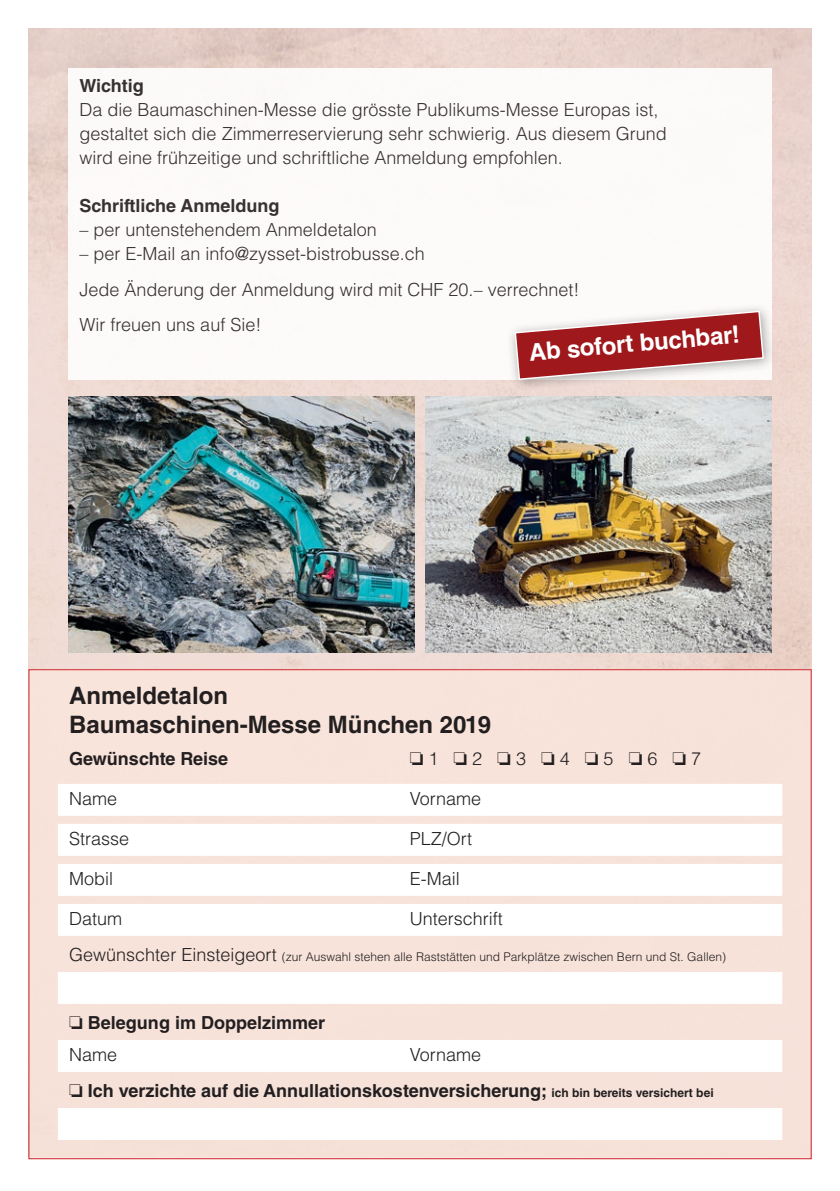
<style>
.page{position:relative;width:840px;height:1191px;background:#fff}
.page>*{position:absolute;margin:0;border:0;box-sizing:border-box;transform-origin:0 0}
.t1{font:700 24px/28px "Helvetica LT Std";color:#231f20}
.t2{font:700 24px "Helvetica LT Std";color:#fff}
.t3{font:300 18px/24px "Helvetica LT Std";color:#231f20}
.t4{font:700 18px/32px "Helvetica LT Std";color:#231f20}
.t5{font:300 12px "Helvetica LT Std";color:#231f20}
.s1{font-size:18px}
.s2{font-weight:300}
.s3{font-size:12px}
</style>
<div class="page">
<img style="left:28px;top:28px;width:783px;height:641px">
<div style="left:68px;top:68px;width:703px;height:312px;background:#fff"></div>
<div style="left:29px;top:669px;width:781px;height:489px;background:#f9e5dc"></div>
<div style="left:58px;top:784px;width:723px;height:32px;background:#fff"></div>
<div style="left:58px;top:824px;width:723px;height:32px;background:#fff"></div>
<div style="left:58px;top:864px;width:723px;height:32px;background:#fff"></div>
<div style="left:58px;top:904px;width:723px;height:32px;background:#fff"></div>
<div style="left:58px;top:972px;width:723px;height:32px;background:#fff"></div>
<div style="left:58px;top:1040px;width:723px;height:32px;background:#fff"></div>
<div style="left:58px;top:1108px;width:723px;height:32px;background:#fff"></div>
<img style="left:68px;top:397px;width:346px;height:255px">
<img style="left:425px;top:397px;width:346px;height:255px">
<div style="left:506px;top:302px;width:269px;height:90px;background:#231f20;opacity:.4"></div>
<svg style="left:513px;top:310px;width:251px;height:71px"></svg>
<p class="t4" style="left:79px;top:70px;width:66px">Wichtig</p>
<p class="t3" style="left:79px;top:98px;width:588px">Da die Baumaschinen-Messe die grösste Publikums-Messe Europas ist, gestaltet sich die Zimmerreservierung sehr schwierig. Aus diesem Grund wird eine frühzeitige und schriftliche Anmeldung empfohlen.</p>
<p class="t4" style="left:79px;top:190px;width:201px">Schriftliche Anmeldung</p>
<p class="t3" style="left:79px;top:218px;width:299px">– per untenstehendem Anmeldetalon</p>
<p class="t3" style="left:79px;top:236px;width:501px;line-height:35.4px">– per E-Mail an info@zysset-bistrobusse.ch<br>Jede Änderung der Anmeldung wird mit CHF 20.– verrechnet!<br>Wir freuen uns auf Sie!</p>
<h1 class="t2" style="left:527px;top:338px;width:213px;rotate:-5deg">Ab sofort buchbar!</h1>
<h1 class="t1" style="left:69px;top:681px;width:423px">Anmeldetalon<br>Baumaschinen-Messe München 2019</h1>
<p class="t4" style="left:69px;top:742px;width:160px">Gewünschte Reise</p>
<p class="t3" style="left:409px;top:746px;width:293px">❏ 1 ❏ 2 ❏ 3 ❏ 4 ❏ 5 ❏ 6 ❏ 7</p>
<p class="t3" style="left:69px;top:786px;width:50px">Name</p>
<p class="t3" style="left:409px;top:786px;width:73px">Vorname</p>
<p class="t3" style="left:69px;top:826px;width:62px">Strasse</p>
<p class="t3" style="left:409px;top:826px;width:64px">PLZ/Ort</p>
<p class="t3" style="left:69px;top:866px;width:45px">Mobil</p>
<p class="t3" style="left:409px;top:866px;width:51px">E-Mail</p>
<p class="t3" style="left:69px;top:906px;width:55px">Datum</p>
<p class="t3" style="left:409px;top:906px;width:95px">Unterschrift</p>
<p class="t5" style="left:69px;top:948px;width:658px"><span class="s1">Gewünschter Einsteigeort</span> (zur Auswahl stehen alle Raststätten und Parkplätze zwischen Bern und St. Gallen)</p>
<p class="t4" style="left:69px;top:1006px;width:257px">❏ Belegung im Doppelzimmer<br><span class="s2">Name</span></p>
<p class="t4" style="left:69px;top:1036px;width:645px;line-height:36px;text-indent:340px"><span class="s2">Vorname<br></span>❏ Ich verzichte auf die Annullationskostenversicherung; <span class="s3">ich bin bereits versichert bei</span></p>
</div>
